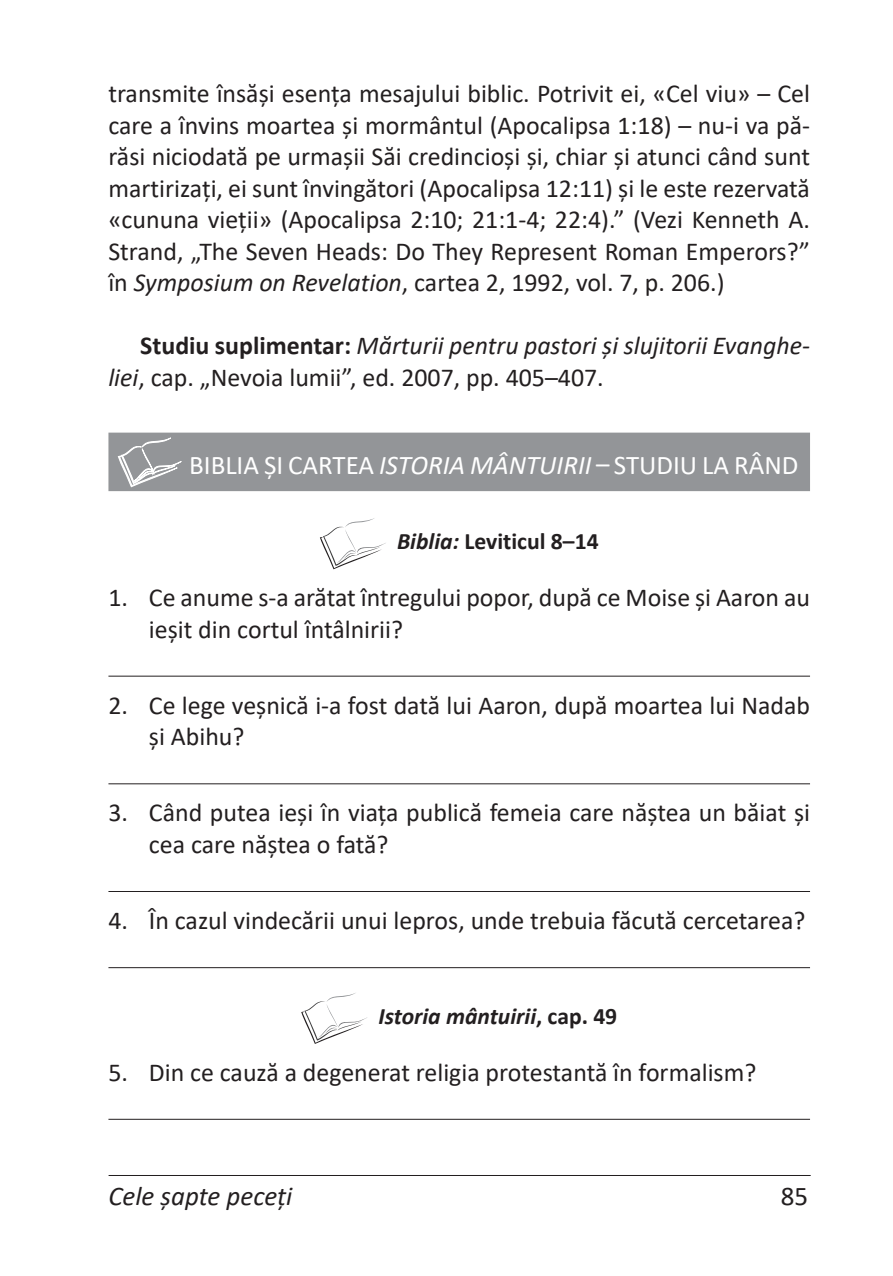
<style>
.page{position:relative;width:893px;height:1276px;background:#fff}
.page>*{position:absolute;margin:0;border:0;box-sizing:border-box;transform-origin:0 0}
.t1{font:27px "Calibri";color:#fff}
.t2{font:italic 27px "Calibri";color:#231f20}
.t3{font:27px "Calibri";color:#231f20}
.t4{font:25.88px/31.5px "Calibri";color:#231f20}
.t5{font:italic 25.88px/31.5px "Calibri";color:#231f20}
.t6{font:italic 700 23.62px "Calibri";color:#231f20}
.t7{font:700 23.62px "Calibri";color:#231f20}
.s1{font-style:italic}
.s2{font-weight:700;font-style:normal}
.s3{font-style:normal}
</style>
<div class="page">
<hr style="left:109px;top:1175px;width:702px;height:1px;background:#231f20">
<div style="left:108px;top:433px;width:702px;height:58px;background:#939598"></div>
<hr style="left:108px;top:676px;width:702px;height:1px;background:#231f20">
<hr style="left:108px;top:783px;width:702px;height:1px;background:#231f20">
<hr style="left:108px;top:891px;width:702px;height:1px;background:#231f20">
<hr style="left:108px;top:967px;width:702px;height:1px;background:#231f20">
<hr style="left:108px;top:1119px;width:702px;height:1px;background:#231f20">
<svg style="left:118px;top:437px;width:64px;height:50px"></svg>
<svg style="left:320px;top:518px;width:66px;height:51px"></svg>
<svg style="left:301px;top:993px;width:66px;height:51px"></svg>
<p class="t4" style="left:108px;top:77px;width:703px;text-align:justify">transmite însăși esența mesajului biblic. Potrivit ei, «Cel viu» – Cel care a învins moartea și mormântul (Apocalipsa 1:18) – nu-i va pă&shy;răsi niciodată pe urmașii Săi credincioși și, chiar și atunci când sunt martirizați, ei sunt învingători (Apocalipsa 12:11) și le este rezervată «cununa vieții» (Apocalipsa 2:10; 21:1-4; 22:4).” (Vezi Kenneth A.<br>Strand, „The Seven Heads: Do They Represent Roman Emperors?” în <span class="s1">Symposium on Revelation</span>, cartea 2, 1992, vol. 7, p. 206.)</p>
<p class="t5" style="left:108px;top:329px;width:703px;text-indent:32px"><span class="s2">Studiu suplimentar:</span> Mărturii pentru pastori și slujitorii Evanghe&shy;liei<span class="s3">, cap. „Nevoia lumii”, ed. 2007, pp. 405–407.</span></p>
<p class="t1" style="left:189px;top:446px;width:611px">BIBLIA ȘI CARTEA <span class="s1">ISTORIA MÂNTUIRII</span> – STUDIU LA RÂND</p>
<p class="t7" style="left:397px;top:524px;width:203px"><span class="s1">Biblia:</span> Leviticul 8–14</p>
<p class="t4" style="left:149px;top:581px;width:663px;text-indent:-40px">1. Ce anume s-a arătat întregului popor, după ce Moise și Aaron au ieșit din cortul întâlnirii?</p>
<p class="t4" style="left:149px;top:689px;width:663px;text-indent:-40px">2. Ce lege veșnică i-a fost dată lui Aaron, după moartea lui Nadab și Abihu?</p>
<p class="t4" style="left:149px;top:796px;width:663px;text-indent:-40px">3. Când putea ieși în viața publică femeia care năștea un băiat şi cea care năștea o fată?</p>
<p class="t4" style="left:108px;top:904px;width:699px">4. În cazul vindecării unui lepros, unde trebuia făcută cercetarea?</p>
<p class="t6" style="left:378px;top:999px;width:240px">Istoria mântuirii<span class="s3">, cap. 49</span></p>
<p class="t4" style="left:108px;top:1055px;width:649px">5. Din ce cauză a degenerat religia protestantă în formalism?</p>
<p class="t2" style="left:108px;top:1177px;width:185px">Cele șapte peceți</p>
<p class="t3" style="left:781px;top:1177px;width:29px">85</p>
</div>
